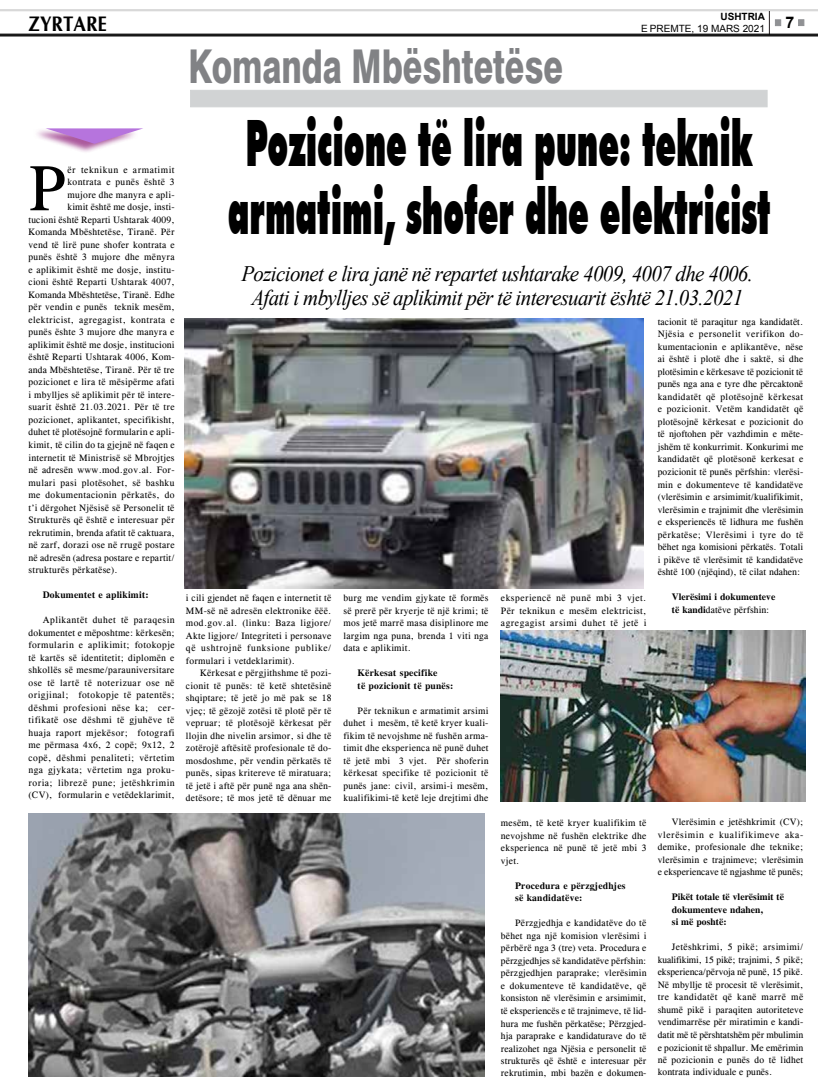
<style>
.page{position:relative;width:818px;height:1078px;background:#fff}
.page>*{position:absolute;margin:0;border:0;box-sizing:border-box;transform-origin:0 0}
.t1{font:64.7px "CG Times";color:#000}
.t2{font:900 64px/68px "Futura BT";color:#000;scale:.5 1}
.t3{font:800 46.6px "Swiss 721 BT";color:#818285;scale:.7 1}
.t4{font:italic 22px/24px "Times New Roman";letter-spacing:-.03em;color:#000;text-align:center;scale:.95 1}
.t5{font:700 21px "CG Omega";color:#000;scale:.9 1}
.t6{font:700 16px "Arial";color:#000}
.t7{font:10px "Arial";color:#000}
.t8{font:700 10px "Arial";color:#000}
.t9{font:9.5px/12.5px "CG Times";letter-spacing:.03em;color:#000;text-align:justify}
.t10{font:700 9.5px/12.5px "CG Times";letter-spacing:.01em;color:#000}
.t11{font:700 9.5px/12.5px "CG Times";letter-spacing:.03em;color:#000}
.t12{font:9.5px "CG Times";letter-spacing:.06em;color:#000}
.s1{font-weight:400}
</style>
<div class="page">
<hr style="left:0;top:36px;width:818px;height:1px;background:#000">
<hr style="left:0;top:10px;width:818px;height:1px;background:#d0d0d0">
<hr style="left:0;top:11px;width:818px;height:1px;background:#d0d0d0">
<svg style="left:798px;top:20px;width:6px;height:6px"></svg>
<svg style="left:769px;top:11px;width:12px;height:23px"></svg>
<hr style="left:0;top:34px;width:818px;height:1px;background:#000">
<hr style="left:0;top:35px;width:818px;height:1px;background:#000">
<div style="left:190px;top:90px;width:577px;height:17px;background:#d1d3d4"></div>
<div style="left:33px;top:128px;width:106px;height:26px;background:#90247c;opacity:.75"></div>
<svg style="left:46px;top:128px;width:97px;height:16px"></svg>
<img style="left:185px;top:318px;width:459px;height:270px">
<img style="left:29px;top:813px;width:455px;height:263px">
<img style="left:500px;top:630px;width:306px;height:171px">
<p class="t8" style="left:720px;top:9px;width:46px">USHTRIA</p>
<h3 class="t5" style="left:29px;top:11px;width:89px">ZYRTARE</h3>
<p class="t7" style="left:641px;top:22px;width:125px">E PREMTE, 19 MARS 2021</p>
<h3 class="t3" style="left:188px;top:39px;width:536px">Komanda Mbështetëse</h3>
<h3 class="t6" style="left:785px;top:12px;width:10px">7</h3>
<h1 class="t1" style="left:29px;top:151px;width:39px">P</h1>
<p class="t12" style="left:67px;top:164px;width:109px">ër teknikun e armatimit</p>
<p class="t9" style="left:67px;top:176px;width:109px">kontrata e punës është 3</p>
<p class="t9" style="left:67px;top:188px;width:109px">mujore dhe manyra e apli-</p>
<p class="t9" style="left:67px;top:201px;width:108px">kimit është me dosje, insti-</p>
<p class="t9" style="left:29px;top:213px;width:147px">tucioni është Reparti Ushtarak 4009,</p>
<p class="t9" style="left:29px;top:226px;width:147px">Komanda Mbështetëse, Tiranë. Për</p>
<p class="t9" style="left:29px;top:238px;width:147px">vend të lirë pune shofer kontrata e</p>
<p class="t9" style="left:29px;top:251px;width:147px">punës është 3 mujore dhe mënyra</p>
<p class="t9" style="left:29px;top:263px;width:147px">e aplikimit është me dosje, institu-</p>
<p class="t9" style="left:29px;top:276px;width:147px">cioni është Reparti Ushtarak 4007,</p>
<p class="t9" style="left:29px;top:288px;width:147px">Komanda Mbështetëse, Tiranë. Edhe</p>
<p class="t9" style="left:29px;top:301px;width:147px">për vendin e punës teknik mesëm,</p>
<p class="t9" style="left:29px;top:313px;width:147px">elektricist, agregagist, kontrata e</p>
<p class="t9" style="left:29px;top:326px;width:147px">punës ështe 3 mujore dhe manyra e</p>
<p class="t9" style="left:29px;top:338px;width:147px">aplikimit është me dosje, institucioni</p>
<p class="t9" style="left:29px;top:351px;width:147px">është Reparti Ushtarak 4006, Kom-</p>
<p class="t9" style="left:29px;top:363px;width:147px">anda Mbështetëse, Tiranë. Për të tre</p>
<p class="t9" style="left:29px;top:376px;width:147px">pozicionet e lira të mësipërme afati</p>
<p class="t9" style="left:29px;top:388px;width:147px">i mbylljes së aplikimit për të intere-</p>
<p class="t9" style="left:29px;top:401px;width:147px">suarit është 21.03.2021. Për të tre</p>
<p class="t9" style="left:29px;top:413px;width:147px">pozicionet, aplikantet, specifikisht,</p>
<p class="t9" style="left:29px;top:426px;width:147px">duhet të plotësojnë formularin e apli-</p>
<p class="t9" style="left:29px;top:438px;width:148px">kimit, të cilin do ta gjejnë në faqen e</p>
<p class="t9" style="left:29px;top:451px;width:147px">internetit të Ministrisë së Mbrojtjes</p>
<p class="t9" style="left:29px;top:463px;width:147px">në adresën www.mod.gov.al. For-</p>
<p class="t9" style="left:29px;top:476px;width:147px">mulari pasi plotësohet, së bashku</p>
<p class="t9" style="left:29px;top:488px;width:147px">me dokumentacionin përkatës, do</p>
<p class="t9" style="left:29px;top:501px;width:147px">t’i dërgohet Njësisë së Personelit të</p>
<p class="t9" style="left:29px;top:513px;width:147px">Strukturës që është e interesuar për</p>
<p class="t9" style="left:29px;top:526px;width:148px">rekrutimin, brenda afatit të caktuara,</p>
<p class="t9" style="left:29px;top:538px;width:147px">në zarf, dorazi ose në rrugë postare</p>
<p class="t9" style="left:29px;top:551px;width:148px">në adresën (adresa postare e repartit/</p>
<p class="t9" style="left:29px;top:563px;width:91px">strukturës përkatëse).</p>
<p class="t11" style="left:43px;top:588px;width:107px">Dokumentet e aplikimit:</p>
<p class="t9" style="left:29px;top:613px;width:148px;text-indent:14px">Aplikantët duhet të paraqesin dokumentet e mëposhtme: kërkesën; formularin e aplikimit; fotokopje të kartës së identitetit; diplomën e shkollës së mesme/parauniversitare ose të lartë të noterizuar ose në origjinal; fotokopje të patentës; dëshmi profesioni nëse ka; cer&shy;tifikatë ose dëshmi të gjuhëve të huaja raport mjekësor; fotografi me përmasa 4x6, 2 copë; 9x12, 2 copë, dëshmi penaliteti; vërtetim nga gjykata; vërtetim nga proku&shy;roria; librezë pune; jetëshkrimin (CV), formularin e vetëdeklarimit,</p>
<h2 class="t2" style="left:228px;top:108px;width:1087px">Pozicione të lira pune: teknik armatimi, shofer dhe elektricist</h2>
<h3 class="t4" style="left:241px;top:260px;width:540px">Pozicionet e lira janë në repartet ushtarake 4009, 4007 dhe 4006.<br>Afati i mbylljes së aplikimit për të interesuarit është 21.03.2021</h3>
<p class="t9" style="left:186px;top:591px;width:147px">i cili gjendet në faqen e internetit të MM-së në adresën elektronike ëëë. mod.gov.al. (linku: Baza ligjore/ Akte ligjore/ Integriteti i personave që ushtrojnë funksione publike/ formulari i vetdeklarimit).</p>
<p class="t9" style="left:186px;top:666px;width:147px;text-indent:14px">Kërkesat e përgjithshme të pozi&shy;cionit të punës: të ketë shtetësinë shqiptare; të jetë jo më pak se 18 vjeç; të gëzojë zotësi të plotë për të vepruar; të plotësojë kërkesat për llojin dhe nivelin arsimor, si dhe të zotërojë aftësitë profesionale të do&shy;mosdoshme, për vendin përkatës të punës, sipas kritereve të miratuara; të jetë i aftë për punë nga ana shën&shy;detësore; të mos jetë të dënuar me</p>
<p class="t9" style="left:343px;top:591px;width:146px">burg me vendim gjykate të formës së prerë për kryerje të një krimi; të mos jetë marrë masa disiplinore me largim nga puna, brenda 1 viti nga data e aplikimit.</p>
<p class="t11" style="left:358px;top:666px;width:97px">Kërkesat specifike<br>të pozicionit të punës:</p>
<p class="t9" style="left:343px;top:704px;width:147px;text-indent:14px">Për teknikun e armatimit arsimi duhet i mesëm, të ketë kryer kuali&shy;fikim të nevojshme në fushën arma&shy;timit dhe eksperienca në punë duhet të jetë mbi 3 vjet. Për shoferin kërkesat specifike të pozicionit të punës jane: civil, arsimi-i mesëm, kualifikimi-të ketë leje drejtimi dhe</p>
<p class="t9" style="left:501px;top:591px;width:147px">eksperiencë në punë mbi 3 vjet.<br>Për teknikun e mesëm elektricist, agregagist arsimi duhet të jetë i</p>
<p class="t9" style="left:658px;top:315px;width:147px">tacionit të paraqitur nga kandidatët.<br>Njësia e personelit verifikon do&shy;kumentacionin e aplikantëve, nëse ai është i plotë dhe i saktë, si dhe plotësimin e kërkesave të pozicionit të punës nga ana e tyre dhe përcaktonë kandidatët që plotësojnë kërkesat e pozicionit. Vetëm kandidatët që plotësojnë kërkesat e pozicionit do të njoftohen për vazhdimin e mëte&shy;jshëm të konkurrimit. Konkurimi me kandidatët që plotësonë kerkesat e pozicionit të punës përfshin: vlerësi&shy;min e dokumenteve të kandidatëve (vlerësimin e arsimimit/kualifikimit, vlerësimin e trajnimit dhe vlerësimin e eksperiencës të lidhura me fushën përkatëse; Vlerësimi i tyre do të bëhet nga komisioni përkatës. Totali i pikëve të vlerësimit të kandidatëve është 100 (njëqind), të cilat ndahen:</p>
<p class="t10" style="left:672px;top:590px;width:105px">Vlerësimi i dokumenteve të kandi<span class="s1">datëve përfshin:</span></p>
<p class="t9" style="left:501px;top:816px;width:147px">mesëm, të ketë kryer kualifikim të nevojshme në fushën elektrike dhe eksperienca në punë të jetë mbi 3 vjet.</p>
<p class="t11" style="left:515px;top:879px;width:112px">Procedura e përzgjedhjes së kandidatëve:</p>
<p class="t9" style="left:501px;top:916px;width:147px;text-indent:14px">Përzgjedhja e kandidatëve do të bëhet nga një komision vlerësimi i përbërë nga 3 (tre) veta. Procedura e përzgjedhjes së kandidatëve përfshin: përzgjedhjen paraprake; vlerësimin e dokumenteve të kandidatëve, që konsiston në vlerësimin e arsimimit, të eksperiencës e të trajnimeve, të lid&shy;hura me fushën përkatëse; Përzgjed&shy;hja paraprake e kandidaturave do të realizohet nga Njësia e personelit të strukturës që është e interesuar për rekrutimin, mbi bazën e dokumen-</p>
<p class="t9" style="left:658px;top:815px;width:147px;text-indent:14px">Vlerësimin e jetëshkrimit (CV); vlerësimin e kualifikimeve aka&shy;demike, profesionale dhe teknike; vlerësimin e trajnimeve; vlerësimin e eksperiencave të ngjashme të punës;</p>
<p class="t10" style="left:672px;top:890px;width:114px">Pikët totale të vlerësimit të dokumenteve ndahen,<br>si më poshtë:</p>
<p class="t9" style="left:658px;top:940px;width:147px;text-indent:14px">Jetëshkrimi, 5 pikë; arsimimi/ kualifikimi, 15 pikë; trajnimi, 5 pikë; eksperienca/përvoja në punë, 15 pikë.<br>Në mbyllje të procesit të vlerësimit, tre kandidatët që kanë marrë më shumë pikë i paraqiten autoriteteve vendimarrëse për miratimin e kandi&shy;datit më të përshtatshëm për mbulimin e pozicionit të shpallur. Me emërimin në pozicionin e punës do të lidhet kontrata individuale e punës.</p>
</div>
